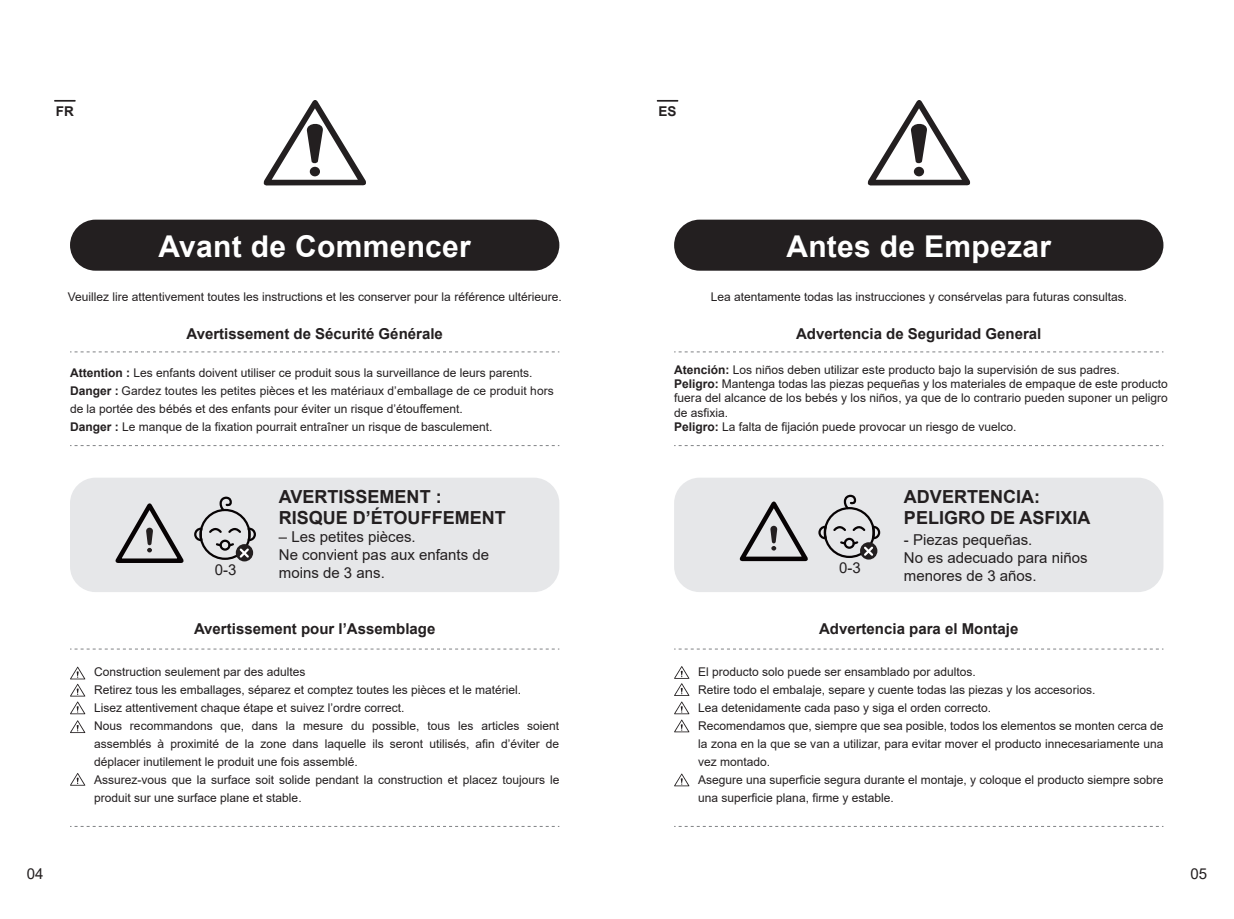
<style>
.page{position:relative;width:1234px;height:919px;background:#fff}
.page>*{position:absolute;margin:0;border:0;box-sizing:border-box;transform-origin:0 0}
.t1{font:700 30px "Arial";letter-spacing:.01em;color:#fff}
.t2{font:700 18px/21.8px "Arial";color:#231f20}
.t3{font:15px/18px "Arial";color:#231f20}
.t4{font:700 15px "Arial";color:#231f20}
.t5{font:700 13.5px "Arial";color:#231f20}
.t6{font:12px/18px "Arial";color:#231f20}
.s1{font-weight:700}
</style>
<div class="page">
<div style="left:70px;top:477px;width:489px;height:115px;background:#e6e7e9;border-radius:26px"></div>
<div style="left:70px;top:220px;width:489px;height:51px;background:#231f20;border-radius:26px"></div>
<div style="left:674px;top:220px;width:489px;height:51px;background:#231f20;border-radius:26px"></div>
<svg style="left:263px;top:100px;width:103px;height:86px"></svg>
<svg style="left:867px;top:100px;width:103px;height:86px"></svg>
<svg style="left:115px;top:496px;width:141px;height:67px"></svg>
<svg style="left:70px;top:666px;width:15px;height:48px"></svg>
<svg style="left:70px;top:720px;width:15px;height:13px"></svg>
<svg style="left:70px;top:773px;width:15px;height:12px"></svg>
<svg style="left:674px;top:666px;width:15px;height:66px"></svg>
<svg style="left:674px;top:773px;width:15px;height:13px"></svg>
<hr style="left:54px;top:100px;width:22px;height:2px;background:#231f20">
<hr style="left:656px;top:100px;width:22px;height:2px;background:#231f20">
<svg style="left:70px;top:648px;width:489px;height:1px"></svg>
<svg style="left:674px;top:648px;width:489px;height:1px"></svg>
<svg style="left:70px;top:826px;width:489px;height:1px"></svg>
<svg style="left:674px;top:826px;width:489px;height:1px"></svg>
<svg style="left:70px;top:351px;width:489px;height:1px"></svg>
<svg style="left:70px;top:445px;width:489px;height:1px"></svg>
<svg style="left:674px;top:351px;width:489px;height:1px"></svg>
<svg style="left:674px;top:445px;width:489px;height:1px"></svg>
<div style="left:674px;top:477px;width:489px;height:115px;background:#e6e7e9;border-radius:26px"></div>
<svg style="left:739px;top:494px;width:142px;height:68px"></svg>
<p class="t5" style="left:56px;top:102px;width:19px">FR</p>
<p class="t5" style="left:658px;top:102px;width:20px">ES</p>
<h1 class="t1" style="left:158px;top:226px;width:314px">Avant de Commencer</h1>
<p class="t6" style="left:68px;top:287px;width:495px">Veuillez lire attentivement toutes les instructions et les conserver pour la référence ultérieure.</p>
<h1 class="t1" style="left:786px;top:226px;width:266px">Antes de Empezar</h1>
<p class="t6" style="left:710px;top:287px;width:418px">Lea atentamente todas las instrucciones y consérvelas para futuras consultas.</p>
<p class="t4" style="left:186px;top:323px;width:258px">Avertissement de Sécurité Générale</p>
<p class="t4" style="left:796px;top:323px;width:247px">Advertencia de Seguridad General</p>
<p class="t6" style="left:70px;top:363px;width:485px"><span class="s1">Attention :</span> Les enfants doivent utiliser ce produit sous la surveillance de leurs parents.<br><span class="s1">Danger :</span> Gardez toutes les petites pièces et les matériaux d’emballage de ce produit hors de la portée des bébés et des enfants pour éviter un risque d’étouffement.<br><span class="s1">Danger :</span> Le manque de la fixation pourrait entraîner un risque de basculement.</p>
<p class="t3" style="left:215px;top:560px;width:23px">0-3</p>
<h2 class="t2" style="left:279px;top:485px;width:228px">AVERTISSEMENT :<br>RISQUE D’ÉTOUFFEMENT</h2>
<p class="t3" style="left:279px;top:528px;width:212px">– Les petites pièces.<br>Ne convient pas aux enfants de moins de 3 ans.</p>
<p class="t6" style="left:674px;top:362px;width:495px;line-height:14.4px"><span class="s1">Atención:</span> Los niños deben utilizar este producto bajo la supervisión de sus padres.<br><span class="s1">Peligro:</span> Mantenga todas las piezas pequeñas y los materiales de empaque de este producto fuera del alcance de los bebés y los niños, ya que de lo contrario pueden suponer un peligro de asfixia.<br><span class="s1">Peligro:</span> La falta de fijación puede provocar un riesgo de vuelco.</p>
<p class="t3" style="left:839px;top:558px;width:23px">0-3</p>
<h2 class="t2" style="left:903px;top:486px;width:188px;line-height:21px">ADVERTENCIA:<br>PELIGRO DE ASFIXIA</h2>
<p class="t3" style="left:903px;top:530px;width:185px">- Piezas pequeñas.<br>No es adecuado para niños menores de 3 años.</p>
<p class="t4" style="left:194px;top:618px;width:243px">Avertissement pour l’Assemblage</p>
<p class="t4" style="left:818px;top:618px;width:201px">Advertencia para el Montaje</p>
<p class="t6" style="left:94px;top:662px;width:466px">Construction seulement par des adultes<br>Retirez tous les emballages, séparez et comptez toutes les pièces et le matériel.<br>Lisez attentivement chaque étape et suivez l’ordre correct.<br>Nous recommandons que, dans la mesure du possible, tous les articles soient assemblés à proximité de la zone dans laquelle ils seront utilisés, afin d’éviter de déplacer inutilement le produit une fois assemblé.<br>Assurez-vous que la surface soit solide pendant la construction et placez toujours le produit sur une surface plane et stable.</p>
<p class="t6" style="left:698px;top:662px;width:466px">El producto solo puede ser ensamblado por adultos.<br>Retire todo el embalaje, separe y cuente todas las piezas y los accesorios.<br>Lea detenidamente cada paso y siga el orden correcto.<br>Recomendamos que, siempre que sea posible, todos los elementos se monten cerca de la zona en la que se van a utilizar, para evitar mover el producto innecesariamente una vez montado.<br>Asegure una superficie segura durante el montaje, y coloque el producto siempre sobre una superficie plana, firme y estable.</p>
<p class="t3" style="left:27px;top:865px;width:18px">04</p>
<p class="t3" style="left:1190px;top:865px;width:18px">05</p>
</div>
